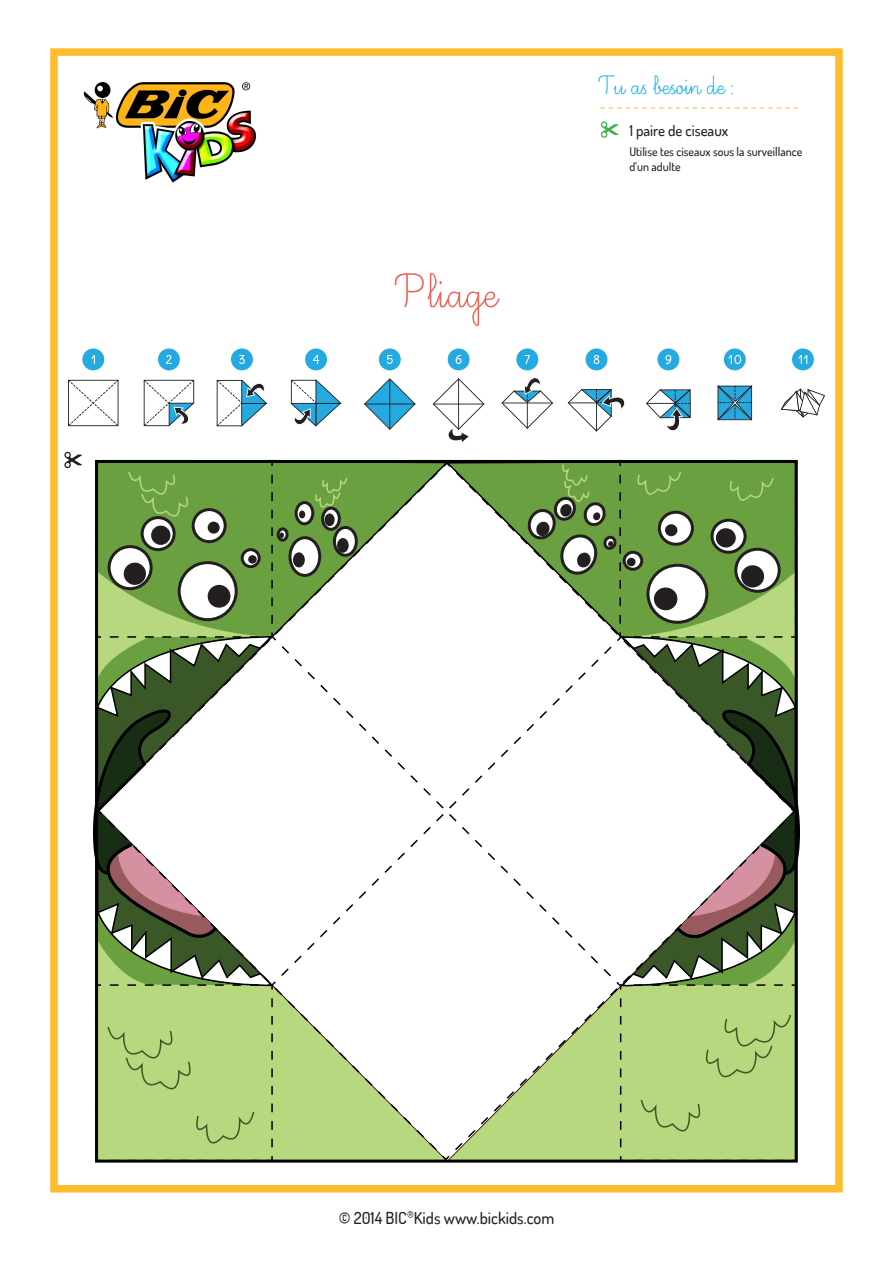
<style>
.page{position:relative;width:893px;height:1263px;background:#fff}
.page>*{position:absolute;margin:0;border:0;box-sizing:border-box;transform-origin:0 0}
.t1{font:60px "Ecriture A Romain Orne";color:#f16157}
.t2{font:33px "Ecriture A Romain Orne";color:#00aeef}
.t3{font:18px "Minion Pro";color:#fdbb2e}
.t4{font:500 16.5px "Dosis";color:#231f20}
.t5{font:500 15px "Dosis";color:#231f20}
.t6{font:500 12px/14.4px "Dosis";color:#231f20}
</style>
<div class="page">
<div style="left:50px;top:48px;width:793px;height:1144px;border:8px solid #fdbb2e"></div>
<img style="left:83px;top:82px;width:173px;height:101px">
<svg style="left:600px;top:121px;width:19px;height:17px"></svg>
<svg style="left:314px;top:459px;width:34px;height:8px"></svg>
<svg style="left:441px;top:1154px;width:10px;height:4px"></svg>
<svg style="left:284px;top:996px;width:154px;height:156px"></svg>
<svg style="left:284px;top:467px;width:159px;height:159px"></svg>
<svg style="left:442px;top:464px;width:10px;height:4px"></svg>
<svg style="left:454px;top:471px;width:73px;height:74px"></svg>
<svg style="left:450px;top:1078px;width:77px;height:77px"></svg>
<svg style="left:284px;top:647px;width:243px;height:327px"></svg>
<svg style="left:527px;top:464px;width:273px;height:694px"></svg>
<svg style="left:64px;top:452px;width:220px;height:710px"></svg>
<svg style="left:68px;top:380px;width:51px;height:46px"></svg>
<svg style="left:144px;top:380px;width:50px;height:46px"></svg>
<svg style="left:217px;top:380px;width:50px;height:46px"></svg>
<svg style="left:291px;top:379px;width:50px;height:47px"></svg>
<svg style="left:364px;top:378px;width:51px;height:52px"></svg>
<hr style="left:364px;top:404px;width:51px;height:1px;background:#231f20">
<hr style="left:389px;top:379px;width:1px;height:51px;background:#231f20">
<svg style="left:433px;top:378px;width:51px;height:64px"></svg>
<svg style="left:502px;top:377px;width:51px;height:52px"></svg>
<svg style="left:568px;top:389px;width:57px;height:42px"></svg>
<svg style="left:646px;top:389px;width:45px;height:42px"></svg>
<svg style="left:717px;top:386px;width:35px;height:34px"></svg>
<svg style="left:781px;top:389px;width:44px;height:28px"></svg>
<div style="left:82px;top:348px;width:22px;height:22px;background:#24aae1;border-radius:50%"></div>
<svg style="left:92px;top:355px;width:3px;height:9px"></svg>
<div style="left:158px;top:348px;width:22px;height:22px;background:#24aae1;border-radius:50%"></div>
<svg style="left:166px;top:355px;width:6px;height:9px"></svg>
<div style="left:231px;top:348px;width:22px;height:22px;background:#24aae1;border-radius:50%"></div>
<svg style="left:239px;top:355px;width:6px;height:9px"></svg>
<div style="left:305px;top:348px;width:22px;height:22px;background:#24aae1;border-radius:50%"></div>
<svg style="left:313px;top:355px;width:6px;height:9px"></svg>
<div style="left:379px;top:348px;width:22px;height:22px;background:#24aae1;border-radius:50%"></div>
<svg style="left:387px;top:355px;width:6px;height:9px"></svg>
<div style="left:448px;top:348px;width:22px;height:22px;background:#24aae1;border-radius:50%"></div>
<svg style="left:456px;top:355px;width:6px;height:9px"></svg>
<div style="left:516px;top:348px;width:22px;height:22px;background:#24aae1;border-radius:50%"></div>
<svg style="left:524px;top:355px;width:6px;height:9px"></svg>
<div style="left:586px;top:348px;width:21px;height:22px;background:#24aae1;border-radius:50%"></div>
<svg style="left:594px;top:355px;width:5px;height:9px"></svg>
<div style="left:657px;top:348px;width:22px;height:22px;background:#24aae1;border-radius:50%"></div>
<svg style="left:665px;top:355px;width:6px;height:9px"></svg>
<div style="left:724px;top:348px;width:22px;height:22px;background:#24aae1;border-radius:50%"></div>
<svg style="left:728px;top:355px;width:13px;height:9px"></svg>
<div style="left:792px;top:348px;width:22px;height:22px;background:#24aae1;border-radius:50%"></div>
<svg style="left:798px;top:355px;width:9px;height:9px"></svg>
<h1 class="t1" style="left:396px;top:262px;width:102px">Pliage</h1>
<h2 class="t2" style="left:600px;top:69px;width:136px">Tu as besoin de :</h2>
<h3 class="t3" style="left:600px;top:94px;width:201px">------------------------</h3>
<p class="t5" style="left:629px;top:121px;width:100px">1 paire de ciseaux</p>
<p class="t6" style="left:629px;top:145px;width:175px">Utilise tes ciseaux sous la surveillance d’un adulte</p>
<h3 class="t4" style="left:339px;top:1207px;width:217px">© 2014 BIC<sup>®</sup>Kids www.bickids.com</h3>
</div>
